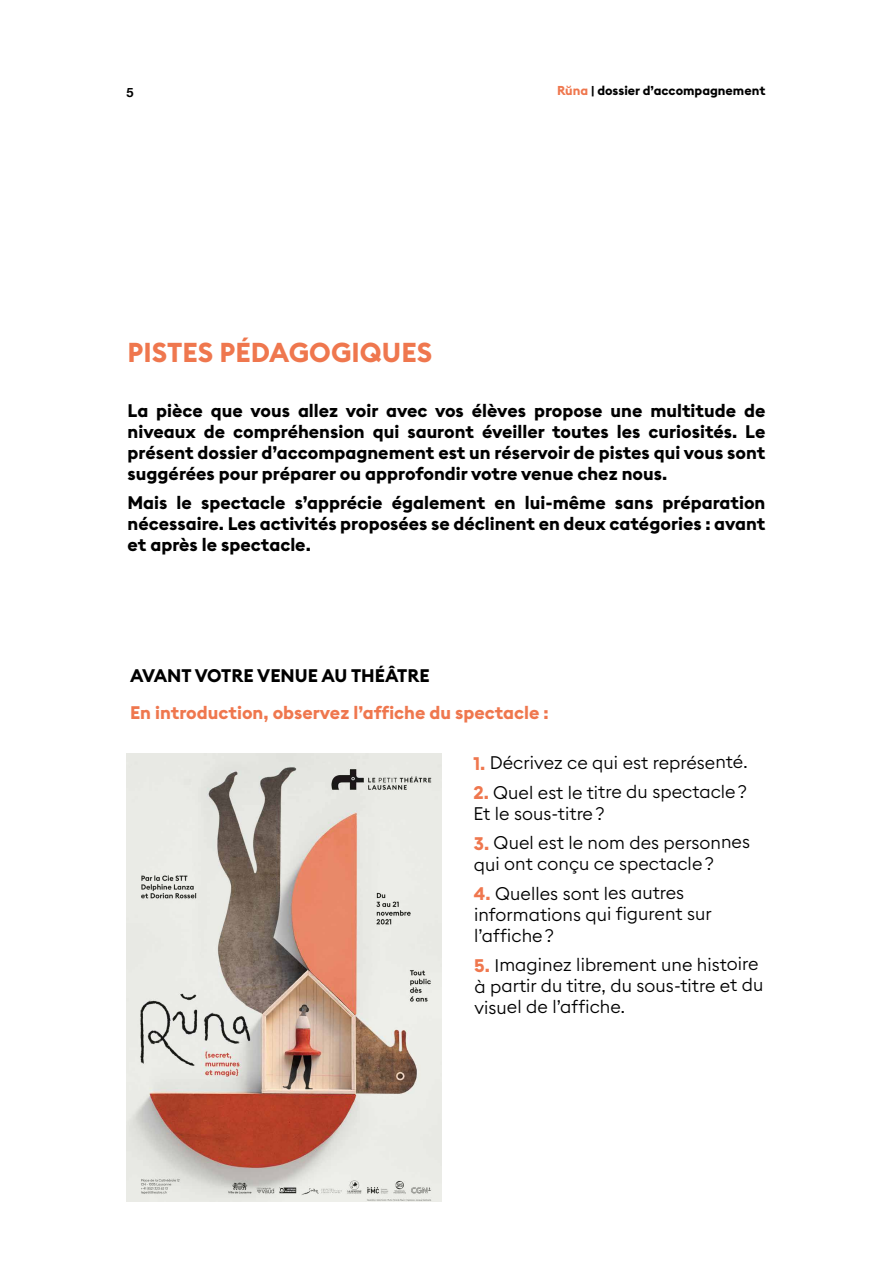
<style>
.page{position:relative;width:893px;height:1263px;background:#fff}
.page>*{position:absolute;margin:0;border:0;box-sizing:border-box;transform-origin:0 0}
.t1{font:700 27px "Euclid Square";color:#ef774e}
.t2{font:700 18px/21px "Euclid Square";color:#000;text-align:justify}
.t3{font:300 18px/21.1px "Euclid Square";letter-spacing:-.005em;color:#000}
.t4{font:700 18px "Euclid Square";color:#ef774e}
.t5{font:700 12.75px "Euclid Square";color:#000}
.t6{font:700 12.75px "Helvetica Neue";color:#000}
.s1{color:#ef774e}
.s2{font-weight:700;color:#ef774e}
</style>
<div class="page">
<img style="left:126px;top:754px;width:315px;height:447px">
<p class="t6" style="left:126px;top:83px;width:9px">5</p>
<p class="t5" style="left:557px;top:83px;width:210px"><span class="s1">Rŭna</span> | dossier d’accompagnement</p>
<h1 class="t1" style="left:128px;top:335px;width:306px">PISTES PÉDAGOGIQUES</h1>
<p class="t2" style="left:128px;top:400px;width:639px">La pièce que vous allez voir avec vos élèves propose une multitude de niveaux de compréhension qui sauront éveiller toutes les curiosités. Le présent dossier d’accompagnement est un réservoir de pistes qui vous sont suggérées pour préparer ou approfondir votre venue chez nous.</p>
<p class="t2" style="left:128px;top:493px;width:639px">Mais le spectacle s’apprécie également en lui-même sans préparation nécessaire. Les activités proposées se déclinent en deux catégories : avant et après le spectacle.</p>
<p class="t2" style="left:130px;top:666px;width:301px">AVANT VOTRE VENUE AU THÉÂTRE</p>
<p class="t4" style="left:130px;top:702px;width:420px">En introduction, observez l’affiche du spectacle :</p>
<p class="t3" style="left:473px;top:752px;width:276px"><span class="s2">1.</span> Décrivez ce qui est représenté.</p>
<p class="t3" style="left:473px;top:781px;width:275px"><span class="s2">2.</span> Quel est le titre du spectacle ?<br>Et le sous-titre ?</p>
<p class="t3" style="left:474px;top:832px;width:278px"><span class="s2">3.</span> Quel est le nom des personnes qui ont conçu ce spectacle ?</p>
<p class="t3" style="left:474px;top:882px;width:239px"><span class="s2">4.</span> Quelles sont les autres informations qui figurent sur l’affiche ?</p>
<p class="t3" style="left:474px;top:954px;width:291px"><span class="s2">5.</span> Imaginez librement une histoire à partir du titre, du sous-titre et du visuel de l’affiche.</p>
</div>
